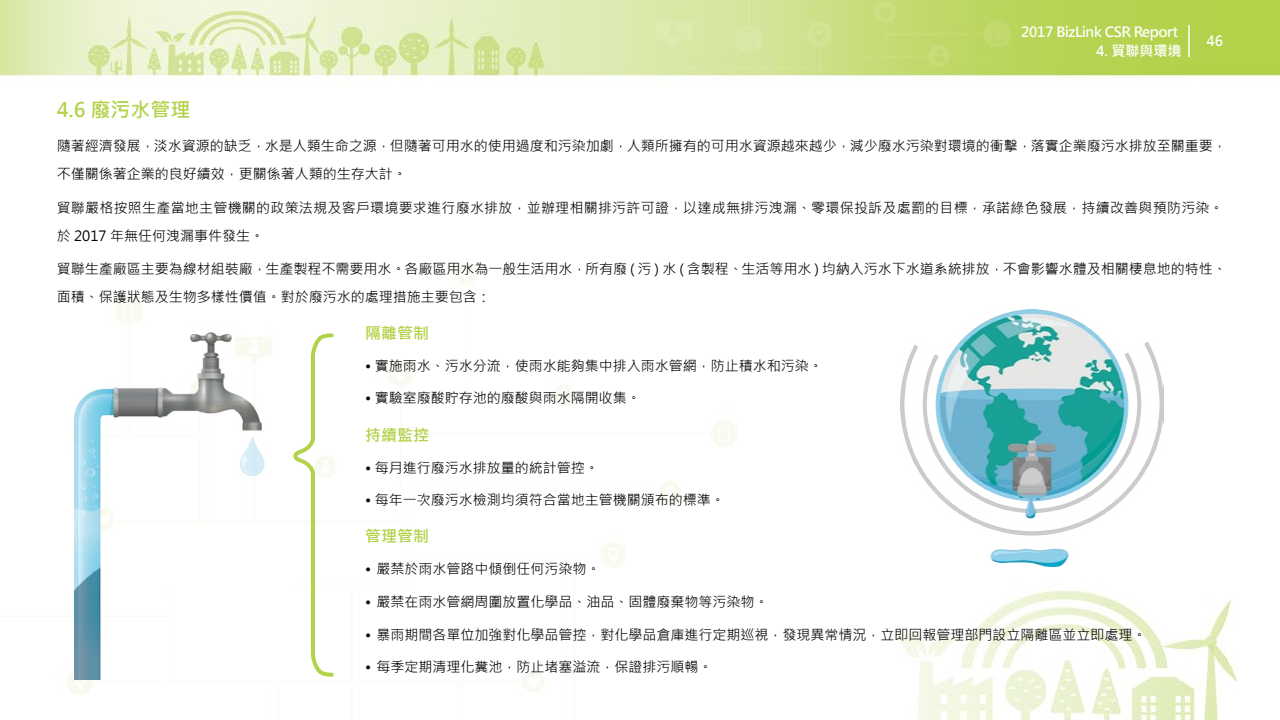
<style>
.page{position:relative;width:1280px;height:720px;background:#fff}
.page>*{position:absolute;margin:0;border:0;box-sizing:border-box;transform-origin:0 0}
.t1{font:700 20px "Microsoft Jheng Hei";color:#b2d249}
.t2{font:700 16px "Microsoft Jheng Hei";color:#b2d249}
.t3{font:14px/28px "Microsoft Jheng Hei";color:#000}
.t4{font:14px/28px "Microsoft Jheng Hei";letter-spacing:.02em;color:#000}
.t5{font:700 14px "Microsoft Jheng Hei";letter-spacing:-.025em;color:#fff}
</style>
<div class="page">
<img style="left:0;top:0;width:1280px;height:720px">
<img style="left:901px;top:309px;width:262px;height:258px">
<img style="left:74px;top:327px;width:198px;height:353px">
<svg style="left:289px;top:331px;width:47px;height:348px"></svg>
<hr style="left:1188px;top:25px;width:2px;height:32px;background:#fff">
<p class="t5" style="left:1021px;top:23px;width:159px">2017 BizLink CSR Report</p>
<p class="t5" style="left:1096px;top:42px;width:87px">4. 貿聯與環境</p>
<p class="t5" style="left:1207px;top:32px;width:18px">46</p>
<h1 class="t1" style="left:57px;top:97px;width:135px">4.6 廢污水管理</h1>
<p class="t3" style="left:57px;top:132px;width:1172px">隨著經濟發展，淡水資源的缺乏，水是人類生命之源，但隨著可用水的使用過度和污染加劇，人類所擁有的可用水資源越來越少，減少廢水污染對環境的衝擊，落實企業廢污水排放至關重要，不僅關係著企業的良好績效，更關係著人類的生存大計。</p>
<p class="t4" style="left:57px;top:194px;width:1168px">貿聯嚴格按照生產當地主管機關的政策法規及客戶環境要求進行廢水排放，並辦理相關排污許可證，以達成無排污洩漏、零環保投訴及處罰的目標，承諾綠色發展，持續改善與預防污染。於 2017 年無任何洩漏事件發生。</p>
<p class="t3" style="left:57px;top:255px;width:1172px">貿聯生產廠區主要為線材組裝廠，生產製程不需要用水。各廠區用水為一般生活用水，所有廢 ( 污 ) 水 ( 含製程、生活等用水 ) 均納入污水下水道系統排放，不會影響水體及相關棲息地的特性、面積、保護狀態及生物多樣性價值。對於廢污水的處理措施主要包含：</p>
<p class="t2" style="left:365px;top:323px;width:65px">隔離管制</p>
<p class="t3" style="left:365px;top:352px;width:459px">• 實施雨水、污水分流，使雨水能夠集中排入雨水管網，防止積水和污染。</p>
<p class="t3" style="left:365px;top:384px;width:277px">• 實驗室廢酸貯存池的廢酸與雨水隔開收集。</p>
<p class="t2" style="left:365px;top:425px;width:65px">持續監控</p>
<p class="t3" style="left:365px;top:453px;width:235px">• 每月進行廢污水排放量的統計管控。</p>
<p class="t3" style="left:365px;top:486px;width:361px">• 每年一次廢污水檢測均須符合當地主管機關頒布的標準。</p>
<p class="t2" style="left:365px;top:527px;width:65px">管理管制</p>
<p class="t3" style="left:365px;top:555px;width:237px">• 嚴禁於雨水管路中傾倒任何污染物。</p>
<p class="t3" style="left:365px;top:588px;width:405px">• 嚴禁在雨水管網周圍放置化學品、油品、固體廢棄物等污染物。</p>
<p class="t3" style="left:365px;top:621px;width:783px">• 暴雨期間各單位加強對化學品管控，對化學品倉庫進行定期巡視，發現異常情況，立即回報管理部門設立隔離區並立即處理。</p>
<p class="t3" style="left:365px;top:653px;width:349px">• 每季定期清理化糞池，防止堵塞溢流，保證排污順暢。</p>
</div>
